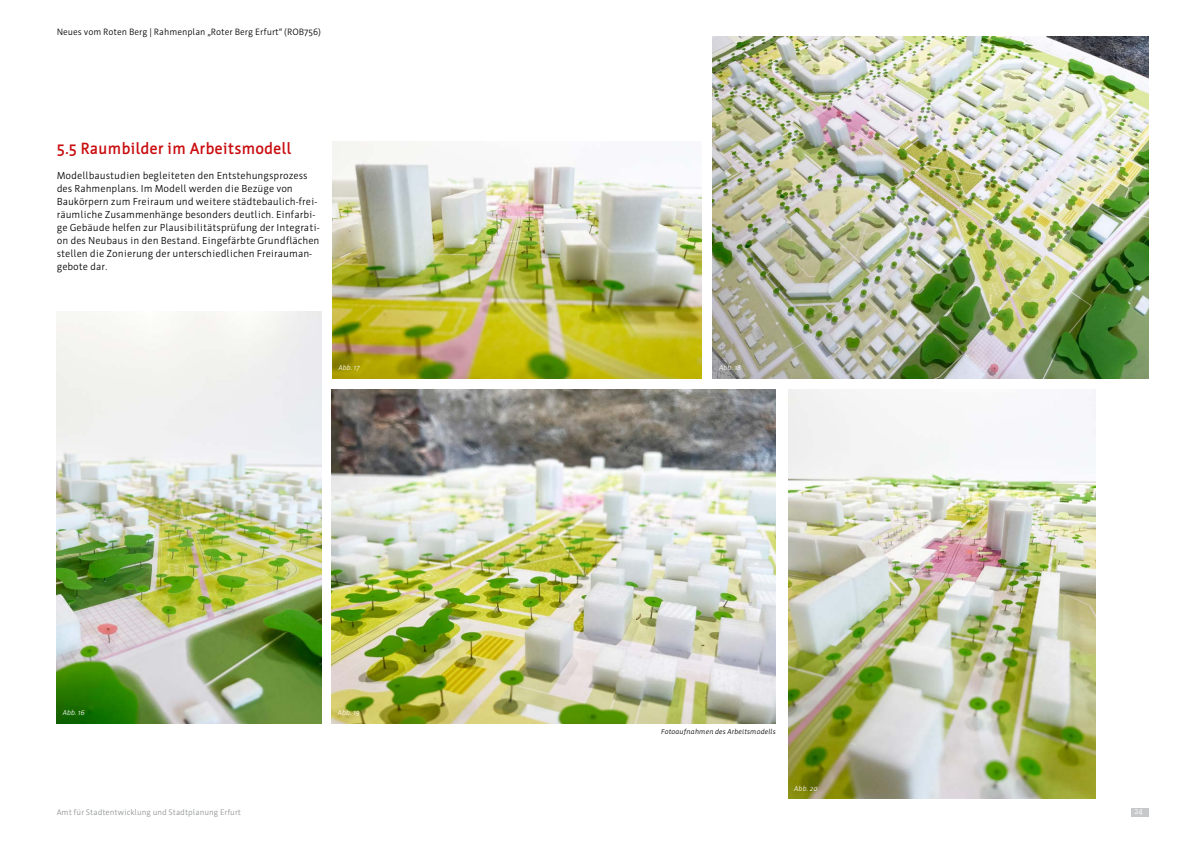
<style>
.page{position:relative;width:1191px;height:842px;background:#fff}
.page>*{position:absolute;margin:0;border:0;box-sizing:border-box;transform-origin:0 0}
.t1{font:700 16px "Werk";color:#c90c0f}
.t2{font:10px/13px "Werk";color:#000}
.t3{font:9px "Werk";color:#000}
.t4{font:8.3px "Werk";color:#fff}
.t5{font:8px "Werk";color:#909293}
.t6{font:italic 7px "Werk";color:#000}
.t7{font:italic 7px "Werk";color:#fff}
</style>
<div class="page">
<img style="left:331px;top:389px;width:444px;height:334px">
<img style="left:57px;top:312px;width:264px;height:411px">
<img style="left:788px;top:389px;width:307px;height:410px">
<img style="left:713px;top:36px;width:435px;height:342px">
<img style="left:332px;top:142px;width:370px;height:236px">
<div style="left:1131px;top:808px;width:17px;height:8px;background:#c7c8c9"></div>
<p class="t3" style="left:57px;top:27px;width:266px">Neues vom Roten Berg | Rahmenplan „Roter Berg Erfurt“ (ROB756)</p>
<h1 class="t1" style="left:57px;top:140px;width:236px">5.5 Raumbilder im Arbeitsmodell</h1>
<p class="t2" style="left:57px;top:169px;width:264px">Modellbaustudien begleiteten den Entstehungsprozess des Rahmenplans. Im Modell werden die Bezüge von Baukörpern zum Freiraum und weitere städtebaulich-frei&shy;räumliche Zusammenhänge besonders deutlich. Einfarbi&shy;ge Gebäude helfen zur Plausibilitätsprüfung der Integrati&shy;on des Neubaus in den Bestand. Eingefärbte Grundflächen stellen die Zonierung der unterschiedlichen Freirauman&shy;gebote dar.</p>
<p class="t7" style="left:338px;top:363px;width:23px">Abb. 17</p>
<p class="t7" style="left:62px;top:709px;width:24px">Abb. 16</p>
<p class="t7" style="left:337px;top:708px;width:24px">Abb. 19</p>
<p class="t7" style="left:719px;top:363px;width:23px">Abb. 18</p>
<p class="t6" style="left:661px;top:728px;width:116px">Fotoaufnahmen des Arbeitsmodells</p>
<p class="t7" style="left:794px;top:785px;width:25px">Abb. 20</p>
<p class="t5" style="left:57px;top:808px;width:186px">Amt für Stadtentwicklung und Stadtplanung Erfurt</p>
<p class="t4" style="left:1134px;top:807px;width:10px">24</p>
</div>
